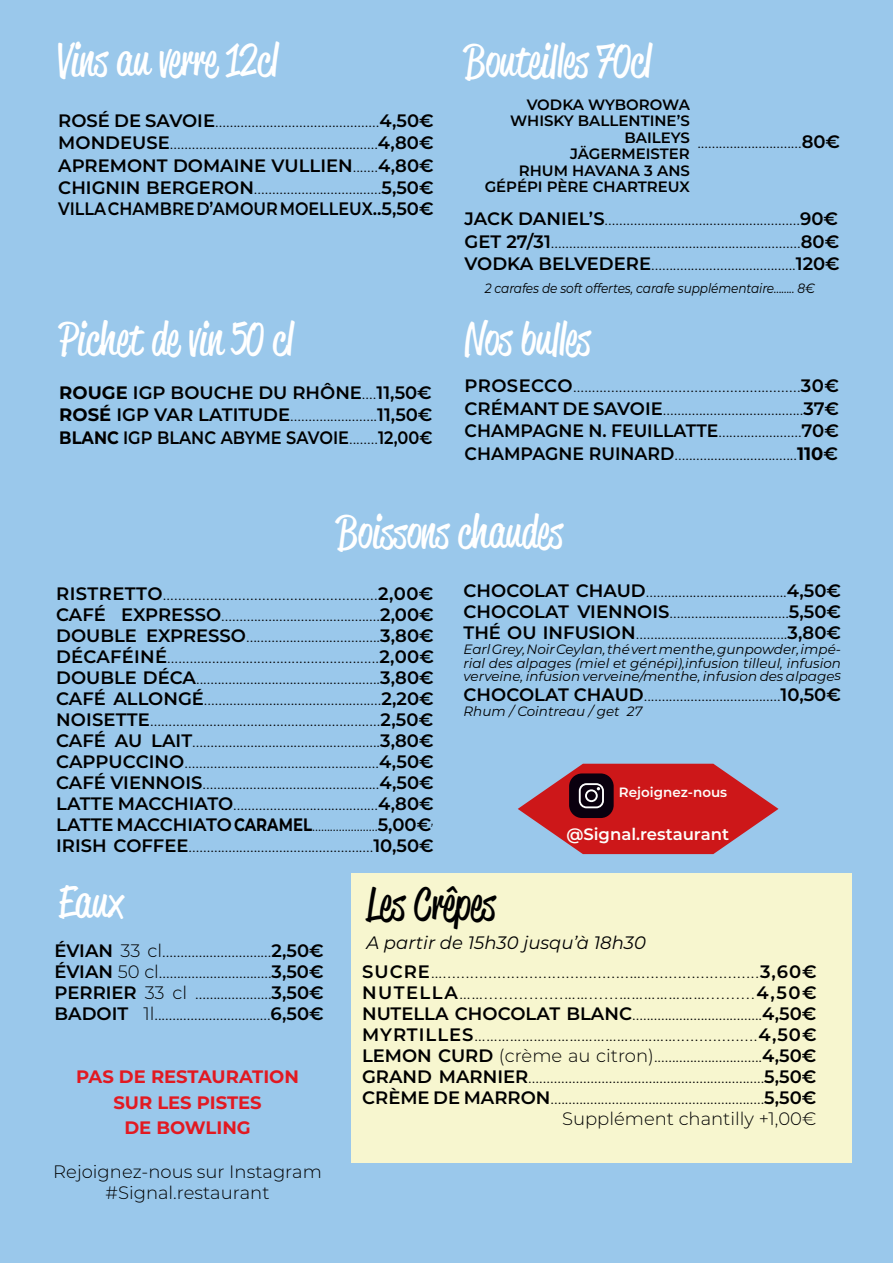
<style>
.page{position:relative;width:893px;height:1263px;background:#9ac8eb}
.page>*{position:absolute;margin:0;border:0;box-sizing:border-box;transform-origin:0 0}
.t1{font:45px "Reklame Script";color:#fff}
.t2{font:45px "Reklame Script";color:#000}
.t3{font:300 18px/21px "Montserrat";color:#000;text-align:justify}
.t4{font:600 18px/22.2px "Montserrat";color:#000;text-align:justify}
.t5{font:700 18px/25.5px "Montserrat";color:#e21921;text-align:center}
.t6{font:600 16.5px "Montserrat";color:#fefefb}
.t7{font:600 15px/16.5px "Montserrat";color:#000;text-align:right}
.t8{font:italic 13.5px/13.5px "Montserrat";color:#000;text-align:justify}
.t9{font:italic 13.5px "Montserrat";color:#000;scale:.9 1}
.t10{font:600 13.5px "Montserrat";color:#fefefb}
.s1{font-weight:300}
.s2{font-weight:700}
.s3{font-weight:600}
.s4{font-weight:400;font-style:italic;color:#020203}
</style>
<div class="page">
<div style="left:351px;top:873px;width:501px;height:290px;background:#f7f6cf"></div>
<svg style="left:518px;top:764px;width:260px;height:90px"></svg>
<h1 class="t1" style="left:58px;top:29px;width:221px">Vins au verre 12cl</h1>
<p class="t4" style="left:58px;top:109px;width:377px">ROSÉ DE SAVOIE<span class="s1">………………………………………</span>4,50€ MONDEUSE<span class="s1">……………………………….....................</span>4,80€ APREMONT DOMAINE VULLIEN<span class="s1">....…</span>4,80€ CHIGNIN BERGERON<span class="s1">……………….....…………</span>5,50€ VILLA CHAMBRE D’AMOUR MOELLEUX..5,50€</p>
<h1 class="t1" style="left:59px;top:308px;width:235px">Pichet de vin 50 cl</h1>
<p class="t4" style="left:59px;top:380px;width:375px"><span class="s2">ROUGE</span> IGP BOUCHE DU RHÔNE<span class="s1">.…</span>11,50€ <span class="s2">ROSÉ</span> IGP VAR LATITUDE<span class="s1">………...........….</span>11,50€ <span class="s2">BLANC</span> IGP BLANC ABYME SAVOIE<span class="s1">....….</span>12,00€</p>
<h1 class="t1" style="left:465px;top:30px;width:188px">Bouteilles 70cl</h1>
<p class="t7" style="left:485px;top:96px;width:207px">VODKA WYBOROWA<br>WHISKY BALLENTINE’S<br>BAILEYS<br>JÄGERMEISTER<br>RHUM HAVANA 3 ANS<br>GÉPÉPI PÈRE CHARTREUX</p>
<p class="t3" style="left:697px;top:131px;width:144px">.............................<span class="s3">80€</span></p>
<p class="t3" style="left:465px;top:207px;width:377px;line-height:22.5px"><span class="s3">JACK DANIEL’S</span>………....................................………<span class="s3">90€ GET 27/31</span>………………..........................................………<span class="s3">80€ VODKA BELVEDERE</span>…….......………..................<span class="s3">120€</span></p>
<p class="t9" style="left:485px;top:279px;width:368px">2 carafes de soft offertes, carafe supplémentaire…….. 8€</p>
<h1 class="t1" style="left:465px;top:308px;width:127px">Nos bulles</h1>
<p class="t3" style="left:465px;top:374px;width:376px;line-height:22.5px"><span class="s3">PROSECCO</span>………......................................…........<span class="s3">30€ CRÉMANT DE SAVOIE</span>…....................................<span class="s3">37€ CHAMPAGNE N. FEUILLATTE</span>.........….......….<span class="s3">70€ CHAMPAGNE RUINARD</span>….....................….......<span class="s2">110</span><span class="s3">€</span></p>
<h1 class="t1" style="left:337px;top:501px;width:227px">Boissons chaudes</h1>
<p class="t3" style="left:56px;top:583px;width:379px"><span class="s3">RISTRETTO</span>…...................................................<span class="s3">2,00€ CAFÉ EXPRESSO</span>………...................................<span class="s3">2,00€ DOUBLE EXPRESSO</span>………................………...<span class="s3">3,80€ DÉCAFÉINÉ</span>………………......................................<span class="s3">2,00€ DOUBLE DÉCA</span>...............................………...........<span class="s3">3,80€ CAFÉ ALLONGÉ</span>……....................…………...........<span class="s3">2,20€ NOISETTE</span>………………….........…………………...........<span class="s3">2,50€ CAFÉ AU LAIT</span>…………...........................…..........<span class="s3">3,80€ CAPPUCCINO</span>…………………................................<span class="s3">4,50€ CAFÉ VIENNOIS</span>……............................…….........<span class="s3">4,50€ LATTE MACCHIATO</span>…..………….......................<span class="s3">4,80€ LATTE MACCHIATO</span><span class="s2">CARAMEL</span>......................<span class="s3">5,00€</span><sup>, </sup><span class="s3">IRISH COFFEE</span>……..............…........…………........<span class="s3">10,50€</span></p>
<p class="t3" style="left:463px;top:580px;width:379px"><span class="s3">CHOCOLAT CHAUD</span>……................……...........<span class="s3">4,50€ CHOCOLAT VIENNOIS</span>…...................………..<span class="s3">5,50€ THÉ OU INFUSION</span>…………..............................<span class="s3">3,80€</span></p>
<p class="t8" style="left:463px;top:642px;width:379px">Earl Grey, Noir Ceylan, thé vert menthe, gunpowder, impé&shy;rial des alpages (miel et génépi),infusion tilleul, infusion verveine, infusion verveine/menthe, infusion des alpages</p>
<p class="t3" style="left:463px;top:683px;width:379px"><span class="s3">CHOCOLAT CHAUD</span>......................................<span class="s3">10,50€</span></p>
<p class="t8" style="left:463px;top:703px;width:180px">Rhum / Cointreau / get 27</p>
<p class="t10" style="left:619px;top:782px;width:110px">Rejoignez-nous</p>
<p class="t6" style="left:566px;top:822px;width:164px">@Signal.restaurant</p>
<h1 class="t1" style="left:59px;top:871px;width:66px">Eaux</h1>
<p class="t3" style="left:55px;top:940px;width:271px"><span class="s3">ÉVIAN</span> 33 cl……………………......<span class="s3">2,50€ ÉVIAN</span> 50 cl...………………….......<span class="s3">3,50€ PERRIER</span> 33 cl ………………...<span class="s3">3,50€ BADOIT</span> 1l........………………......<span class="s3">6,50€</span></p>
<p class="t5" style="left:76px;top:1063px;width:224px">PAS DE RESTAURATION<br>SUR LES PISTES<br>DE BOWLING</p>
<p class="t3" style="left:53px;top:1160px;width:270px;text-align:center">Rejoignez-nous sur Instagram #Signal.restaurant</p>
<h1 class="t2" style="left:366px;top:873px;width:131px">Les Crêpes</h1>
<p class="t3" style="left:362px;top:927px;width:456px;line-height:29.2px"><span class="s4">A partir de 15h30 jusqu’à 18h30<br></span><span class="s3">SUCRE</span>….........................................…..........................<span class="s3">3,60€</span></p>
<p class="t3" style="left:362px;top:982px;width:456px;text-align:right"><span class="s3">NUTELLA</span>……................……......…………………..........<span class="s3">4,50€ NUTELLA CHOCOLAT BLANC</span>….....................……......<span class="s3">4,50€ MYRTILLES</span>……………………………………………..................<span class="s3">4,50€ LEMON CURD</span> (crème au citron)..........................….<span class="s3">4,50€ GRAND MARNIER</span>………………………….............……................<span class="s3">5,50€ CRÈME DE MARRON</span>…..............……………………..................<span class="s3">5,50€ </span>Supplément chantilly +1,00€</p>
</div>
